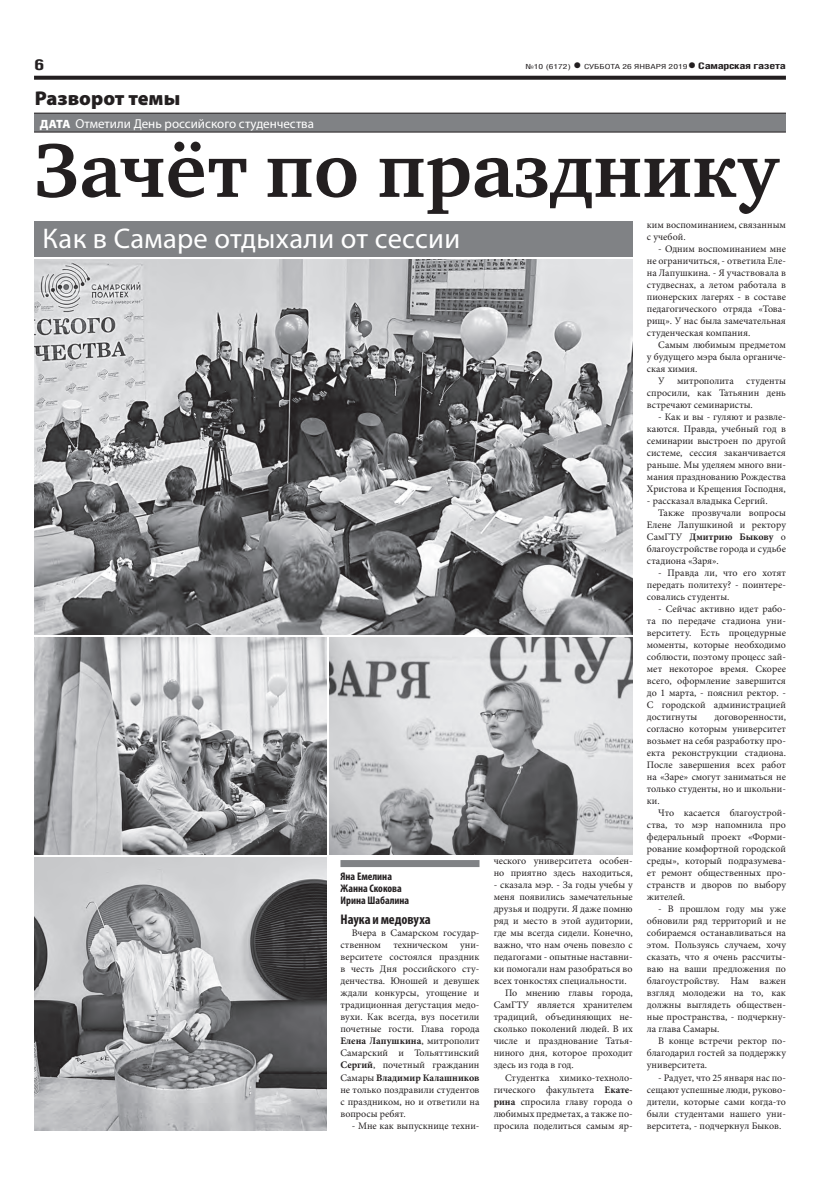
<style>
.page{position:relative;width:820px;height:1191px;background:#fff}
.page>*{position:absolute;margin:0;border:0;box-sizing:border-box;transform-origin:0 0}
.t1{font:700 78px "Charter C";color:#231f20}
.t2{font:28.5px "Myriad Pro";letter-spacing:.01em;color:#fff}
.t3{font:900 20px "Myriad Pro";color:#231f20}
.t4{font:700 15px "Helios Cond";color:#231f20;scale:1.4 1}
.t5{font:700 condensed 14px "Myriad Pro";color:#231f20}
.t6{font:13px "Myriad Pro";color:#fff}
.t7{font:700 condensed 11px/12px "Myriad Pro";color:#231f20}
.t8{font:10px/12px "Minion Pro";color:#231f20;text-align:justify}
.t9{font:700 10px "Minion Pro";color:#231f20}
.t10{font:700 9px "Helios Cond";letter-spacing:-.02em;color:#231f20;scale:1.4 1}
.t11{font:7px "Helios Cond";color:#231f20;scale:1.4 1}
.s1{font-weight:700;font-size:16px}
.s2{font-size:16px}
.s3{font-weight:900;font-size:12px}
.s4{font-weight:400}
.s5{font-weight:700}
</style>
<div class="page">
<svg style="left:34px;top:76px;width:751px;height:4px;background:#322f2f"></svg>
<div style="left:34px;top:113px;width:751px;height:19px;background:#808285"></div>
<hr style="left:34px;top:113px;width:751px;height:1px;background:#231f20">
<hr style="left:34px;top:132px;width:751px;height:1px;background:#231f20">
<div style="left:34px;top:221px;width:598px;height:35px;background:#808285"></div>
<img style="left:34px;top:857px;width:292px;height:273px">
<img style="left:329px;top:637px;width:303px;height:218px">
<img style="left:34px;top:637px;width:292px;height:218px">
<img style="left:34px;top:259px;width:598px;height:375px">
<div style="left:340px;top:860px;width:139px;height:7px;background:#808285"></div>
<h3 class="t4" style="left:34px;top:55px;width:9px">6</h3>
<p class="t11" style="left:525px;top:63px;width:117px">№10 (6172) <span class="s1">•</span> суббота 26 января 2019</p>
<p class="t10" style="left:687px;top:61px;width:72px"><span class="s2">•</span> Самарская газета</p>
<h3 class="t3" style="left:35px;top:87px;width:147px">Разворот темы</h3>
<h3 class="t6" style="left:40px;top:115px;width:275px"><span class="s3">Дата</span> Отметили День российского студенчества</h3>
<h1 class="t1" style="left:35px;top:128px;width:744px">Зачёт по празднику</h1>
<h2 class="t2" style="left:43px;top:220px;width:419px">Как в Самаре отдыхали от сессии</h2>
<p class="t8" style="left:646px;top:219px;width:140px">ким воспоминанием, связанным с учебой.</p>
<p class="t8" style="left:646px;top:243px;width:140px;text-indent:11px">- Одним воспоминанием мне не ограничиться, - ответила Еле&shy;на Лапушкина. - Я участвовала в студвеснах, а летом работала в пионерских лагерях - в составе педагогического отряда «Това&shy;рищ». У нас была замечательная студенческая компания.</p>
<p class="t8" style="left:646px;top:339px;width:140px;text-indent:11px">Самым любимым предметом у будущего мэра была органиче&shy;ская химия.</p>
<p class="t8" style="left:646px;top:375px;width:140px;text-indent:11px">У митрополита студенты спросили, как Татьянин день встречают семинаристы.</p>
<p class="t8" style="left:646px;top:411px;width:140px;text-indent:11px">- Как и вы - гуляют и развле&shy;каются. Правда, учебный год в семинарии выстроен по другой системе, сессия заканчивается раньше. Мы уделяем много вни&shy;мания празднованию Рождества Христова и Крещения Господня,</p>
<p class="t8" style="left:646px;top:495px;width:122px">- рассказал владыка Сергий.</p>
<p class="t8" style="left:658px;top:507px;width:129px">Также прозвучали вопросы</p>
<p class="t8" style="left:646px;top:519px;width:140px">Елене Лапушкиной и ректору</p>
<p class="t9" style="left:646px;top:530px;width:140px"><span class="s4">СамГТУ</span> Дмитрию Быкову <span class="s4">о</span></p>
<p class="t8" style="left:646px;top:543px;width:140px">благоустройстве города и судьбе</p>
<p class="t8" style="left:646px;top:555px;width:73px">стадиона «Заря».</p>
<p class="t8" style="left:646px;top:567px;width:140px;text-indent:11px">- Правда ли, что его хотят передать политеху? - поинтере&shy;совались студенты.</p>
<p class="t8" style="left:646px;top:603px;width:140px;text-indent:11px">- Сейчас активно идет рабо&shy;та по передаче стадиона уни&shy;верситету. Есть процедурные моменты, которые необходимо соблюсти, поэтому процесс зай&shy;мет некоторое время. Скорее всего, оформление завершится до 1 марта, - пояснил ректор. - С городской администрацией достигнуты</p>
<p class="t8" style="left:646px;top:711px;width:140px;text-indent:68px">договоренности, согласно которым университет возьмет на себя разработку про&shy;екта реконструкции стадиона.<br>После завершения всех работ на «Заре» смогут заниматься не только студенты, но и школьни&shy;ки.</p>
<p class="t8" style="left:646px;top:807px;width:140px;text-indent:11px">Что касается благоустрой&shy;ства, то мэр напомнила про федеральный проект «Форми&shy;рование комфортной городской среды», который подразумева&shy;ет ремонт общественных про&shy;странств и дворов по выбору жителей.</p>
<p class="t8" style="left:646px;top:903px;width:140px;text-indent:11px">- В прошлом году мы уже обновили ряд территорий и не собираемся останавливаться на этом. Пользуясь случаем, хочу сказать, что я очень рассчиты&shy;ваю на ваши предложения по благоустройству. Нам важен взгляд молодежи на то, как должны выглядеть обществен&shy;ные пространства, - подчеркну&shy;ла глава Самары.</p>
<p class="t8" style="left:646px;top:1035px;width:140px;text-indent:11px">В конце встречи ректор по&shy;благодарил гостей за поддержку университета.</p>
<p class="t8" style="left:646px;top:1071px;width:140px;text-indent:11px">- Радует, что 25 января нас по&shy;сещают успешные люди, руково&shy;дители, которые сами когда-то были студентами нашего уни&shy;верситета, - подчеркнул Быков.</p>
<p class="t8" style="left:493px;top:855px;width:140px">ческого университета особен&shy;но приятно здесь находиться,</p>
<p class="t8" style="left:493px;top:879px;width:140px">- сказала мэр. - За годы учебы у</p>
<p class="t8" style="left:493px;top:891px;width:140px">меня появились замечательные</p>
<p class="t8" style="left:493px;top:903px;width:140px">друзья и подруги. Я даже помню</p>
<p class="t8" style="left:493px;top:915px;width:140px">ряд и место в этой аудитории,</p>
<p class="t8" style="left:493px;top:927px;width:140px">где мы всегда сидели. Конечно,</p>
<p class="t8" style="left:493px;top:939px;width:140px">важно, что нам очень повезло с</p>
<p class="t8" style="left:493px;top:951px;width:140px">педагогами - опытные наставни-</p>
<p class="t8" style="left:493px;top:963px;width:140px">ки помогали нам разобраться во</p>
<p class="t8" style="left:493px;top:975px;width:134px">всех тонкостях специальности.</p>
<p class="t8" style="left:505px;top:987px;width:129px">По мнению главы города,</p>
<p class="t8" style="left:493px;top:999px;width:140px">СамГТУ является хранителем</p>
<p class="t8" style="left:493px;top:1011px;width:140px">традиций, объединяющих не-</p>
<p class="t8" style="left:493px;top:1023px;width:140px">сколько поколений людей. В их</p>
<p class="t8" style="left:493px;top:1035px;width:140px">числе и празднование Татья-</p>
<p class="t8" style="left:493px;top:1047px;width:140px">ниного дня, которое проходит</p>
<p class="t8" style="left:493px;top:1059px;width:82px">здесь из года в год.</p>
<p class="t8" style="left:505px;top:1071px;width:129px">Студентка химико-техноло-</p>
<p class="t8" style="left:493px;top:1083px;width:140px">гического факультета <span class="s5">Екате-</span></p>
<p class="t8" style="left:493px;top:1095px;width:140px"><span class="s5">рина</span> спросила главу города о</p>
<p class="t8" style="left:493px;top:1107px;width:140px">любимых предметах, а также по-</p>
<p class="t8" style="left:493px;top:1119px;width:140px">просила поделиться самым яр-</p>
<p class="t7" style="left:340px;top:870px;width:70px">Яна Емелина<br>Жанна Скокова<br>Ирина Шабалина</p>
<h3 class="t5" style="left:340px;top:911px;width:92px">Наука и медовуха</h3>
<p class="t8" style="left:340px;top:927px;width:140px;text-indent:11px">Вчера в Самарском государ&shy;ственном техническом уни&shy;верситете состоялся праздник в честь Дня российского сту&shy;денчества. Юношей и девушек ждали конкурсы, угощение и традиционная дегустация медо&shy;вухи. Как всегда, вуз посетили почетные гости. Глава города <span class="s5">Елена Лапушкина</span>, митрополит Самарский и Тольяттинский <span class="s5">Сергий</span>, почетный гражданин Самары <span class="s5">Владимир Калашников </span>не только поздравили студентов с праздником, но и ответили на вопросы ребят.</p>
<p class="t8" style="left:351px;top:1119px;width:129px">- Мне как выпускнице техни-</p>
</div>
